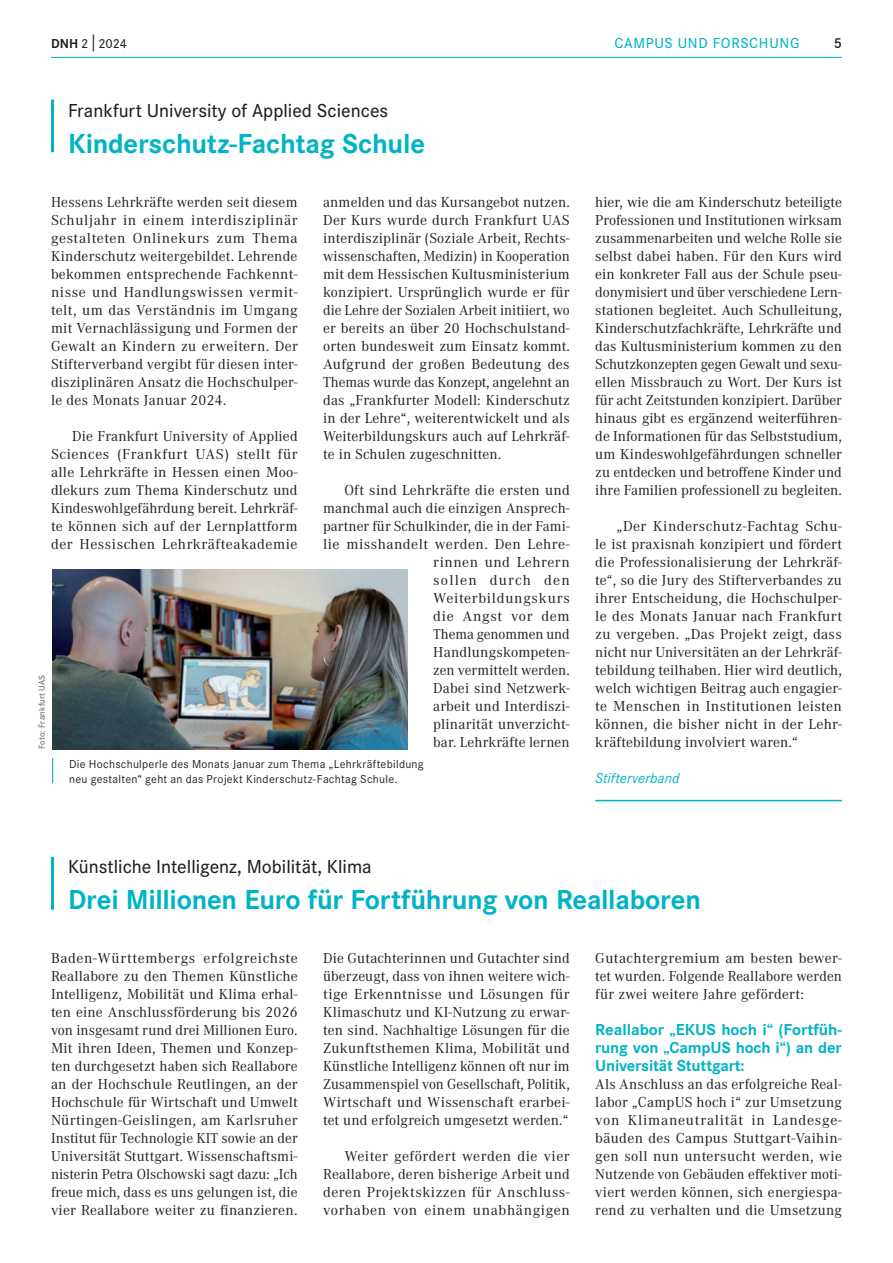
<style>
.page{position:relative;width:893px;height:1263px;background:#fff}
.page>*{position:absolute;margin:0;border:0;box-sizing:border-box;transform-origin:0 0}
.t1{font:700 28.5px "Corporate S";letter-spacing:-.01em;color:#00b3c5}
.t2{font:500 19.5px "Corporate S";color:#231f20}
.t3{font:700 16.5px/18px "Corporate S";letter-spacing:-.01em;color:#00b3c5;text-align:justify}
.t4{font:15px/18px "Corporate A";letter-spacing:.015em;color:#231f20;text-align:justify}
.t5{font:500 15px "Corporate S";letter-spacing:.045em;color:#00b3c5}
.t6{font:italic 15px "Corporate S";color:#00b3c5}
.t7{font:600 15px "Corporate S";color:#231f20}
.t8{font:500 13.5px "Corporate S";color:#231f20}
.t9{font:12px/15px "Corporate S";letter-spacing:.025em;color:#231f20}
.t10{font:9px "Corporate S";letter-spacing:.02em;color:#57585a}
.s1{font-weight:700}
.s2{font-size:20.25px}
</style>
<div class="page">
<hr style="left:51px;top:57px;width:791px;height:1px;background:#00b3c5">
<hr style="left:51px;top:857px;width:3px;height:53px;background:#00b3c5">
<hr style="left:51px;top:99px;width:3px;height:53px;background:#00b3c5">
<hr style="left:595px;top:800px;width:247px;height:1px;background:#00b3c5">
<img style="left:52px;top:569px;width:356px;height:180px">
<svg style="left:52px;top:758px;width:1px;height:25px"></svg>
<p class="t8" style="left:51px;top:35px;width:77px"><span class="s1">DNH</span> 2 <span class="s2">|</span> 2024</p>
<p class="t5" style="left:614px;top:34px;width:186px">CAMPUS UND FORSCHUNG</p>
<p class="t7" style="left:834px;top:33px;width:10px">5</p>
<h2 class="t2" style="left:68px;top:97px;width:322px">Frankfurt University of Applied Sciences</h2>
<h1 class="t1" style="left:68px;top:127px;width:358px">Kinderschutz-Fachtag Schule</h1>
<p class="t4" style="left:51px;top:192px;width:248px">Hessens Lehrkräfte werden seit diesem Schuljahr in einem interdisziplinär gestalteten Onlinekurs zum Thema Kinderschutz weitergebildet. Lehrende bekommen entsprechende Fachkennt&shy;nisse und Handlungswissen vermit&shy;telt, um das Verständnis im Umgang mit Vernachlässigung und Formen der Gewalt an Kindern zu erweitern. Der Stifterverband vergibt für diesen inter&shy;disziplinären Ansatz die Hochschulper&shy;le des Monats Januar 2024.</p>
<p class="t4" style="left:51px;top:426px;width:248px;text-indent:21px">Die Frankfurt University of Applied Sciences (Frankfurt UAS) stellt für alle Lehrkräfte in Hessen einen Moo&shy;dlekurs zum Thema Kinderschutz und Kindeswohlgefährdung bereit. Lehrkräf&shy;te können sich auf der Lernplattform der Hessischen Lehrkräfteakademie</p>
<p class="t4" style="left:323px;top:192px;width:248px">anmelden und das Kursangebot nutzen.<br>Der Kurs wurde durch Frankfurt UAS interdisziplinär (Soziale Arbeit, Rechts&shy;wissenschaften, Medizin) in Kooperation mit dem Hessischen Kultusministerium konzipiert. Ursprünglich wurde er für die Lehre der Sozialen Arbeit initiiert, wo er bereits an über 20 Hochschulstand&shy;orten bundesweit zum Einsatz kommt.<br>Aufgrund der großen Bedeutung des Themas wurde das Konzept, angelehnt an das „Frankfurter Modell: Kinderschutz in der Lehre“, weiterentwickelt und als Weiterbildungskurs auch auf Lehrkräf&shy;te in Schulen zugeschnitten.</p>
<p class="t4" style="left:323px;top:480px;width:248px;text-align:right">Oft sind Lehrkräfte die ersten und manchmal auch die einzigen Ansprech&shy;partner für Schulkinder, die in der Fami&shy;lie misshandelt werden. Den Lehre&shy;rinnen und Lehrern<br>sollen durch den<br>Weiterbildungskurs<br>die Angst vor dem<br>Thema genommen und<br>Handlungskompeten-<br>zen vermittelt werden.<br>Dabei sind Netzwerk-<br>arbeit und Interdiszi-<br>plinarität unverzicht-<br>bar. Lehrkräfte lernen</p>
<p class="t10" style="left:36px;top:749px;width:76px;rotate:-90deg">Foto: Frankfurt UAS</p>
<p class="t9" style="left:69px;top:756px;width:356px">Die Hochschulperle des Monats Januar zum Thema „Lehrkräftebildung neu gestalten“ geht an das Projekt Kinderschutz-Fachtag Schule.</p>
<p class="t4" style="left:595px;top:192px;width:248px">hier, wie die am Kinderschutz beteiligte Professionen und Institutionen wirksam zusammenarbeiten und welche Rolle sie selbst dabei haben. Für den Kurs wird ein konkreter Fall aus der Schule pseu&shy;donymisiert und über verschiedene Lern&shy;stationen begleitet. Auch Schulleitung, Kinderschutzfachkräfte, Lehrkräfte und das Kultusministerium kommen zu den Schutzkonzepten gegen Gewalt und sexu&shy;ellen Missbrauch zu Wort. Der Kurs ist für acht Zeitstunden konzipiert. Darüber hinaus gibt es ergänzend weiterführen&shy;de Informationen für das Selbststudium, um Kindeswohlgefährdungen schneller zu entdecken und betroffene Kinder und ihre Familien professionell zu begleiten.</p>
<p class="t4" style="left:595px;top:516px;width:248px;text-indent:21px">„Der Kinderschutz-Fachtag Schu&shy;le ist praxisnah konzipiert und fördert die Professionalisierung der Lehrkräf&shy;te“, so die Jury des Stifterverbandes zu ihrer Entscheidung, die Hochschulper&shy;le des Monats Januar nach Frankfurt zu vergeben. „Das Projekt zeigt, dass nicht nur Universitäten an der Lehrkräf&shy;tebildung teilhaben. Hier wird deutlich, welch wichtigen Beitrag auch engagier&shy;te Menschen in Institutionen leisten können, die bisher nicht in der Lehr&shy;kräftebildung involviert waren.“</p>
<p class="t6" style="left:595px;top:768px;width:86px">Stifterverband</p>
<h2 class="t2" style="left:68px;top:853px;width:305px">Künstliche Intelligenz, Mobilität, Klima</h2>
<h1 class="t1" style="left:68px;top:883px;width:634px">Drei Millionen Euro für Fortführung von Reallaboren</h1>
<p class="t4" style="left:51px;top:948px;width:248px">Baden-Württembergs erfolgreichste Reallabore zu den Themen Künstliche Intelligenz, Mobilität und Klima erhal&shy;ten eine Anschlussförderung bis 2026 von insgesamt rund drei Millionen Euro.<br>Mit ihren Ideen, Themen und Konzep&shy;ten durchgesetzt haben sich Reallabore an der Hochschule Reutlingen, an der Hochschule für Wirtschaft und Umwelt Nürtingen-Geislingen, am Karlsruher Institut für Technologie KIT sowie an der Universität Stuttgart. Wissenschaftsmi&shy;nisterin Petra Olschowski sagt dazu: „Ich freue mich, dass es uns gelungen ist, die vier Reallabore weiter zu finanzieren.</p>
<p class="t4" style="left:323px;top:948px;width:248px">Die Gutachterinnen und Gutachter sind überzeugt, dass von ihnen weitere wich&shy;tige Erkenntnisse und Lösungen für Klimaschutz und KI-Nutzung zu erwar&shy;ten sind. Nachhaltige Lösungen für die Zukunftsthemen Klima, Mobilität und Künstliche Intelligenz können oft nur im Zusammenspiel von Gesellschaft, Politik, Wirtschaft und Wissenschaft erarbei&shy;tet und erfolgreich umgesetzt werden.“</p>
<p class="t4" style="left:595px;top:948px;width:248px">Gutachtergremium am besten bewer&shy;tet wurden. Folgende Reallabore werden für zwei weitere Jahre gefördert:</p>
<p class="t3" style="left:595px;top:1020px;width:248px">Reallabor „EKUS hoch i“ (Fortfüh&shy;rung von „CampUS hoch i“) an der Universität Stuttgart:</p>
<p class="t4" style="left:595px;top:1074px;width:248px">Als Anschluss an das erfolgreiche Real&shy;labor „CampUS hoch i“ zur Umsetzung von Klimaneutralität in Landesge&shy;bäuden des Campus Stuttgart-Vaihin&shy;gen soll nun untersucht werden, wie Nutzende von Gebäuden effektiver moti&shy;viert werden können, sich energiespa&shy;rend zu verhalten und die Umsetzung</p>
<p class="t4" style="left:323px;top:1146px;width:248px;text-indent:21px">Weiter gefördert werden die vier Reallabore, deren bisherige Arbeit und deren Projektskizzen für Anschluss&shy;vorhaben von einem unabhängigen</p>
</div>
